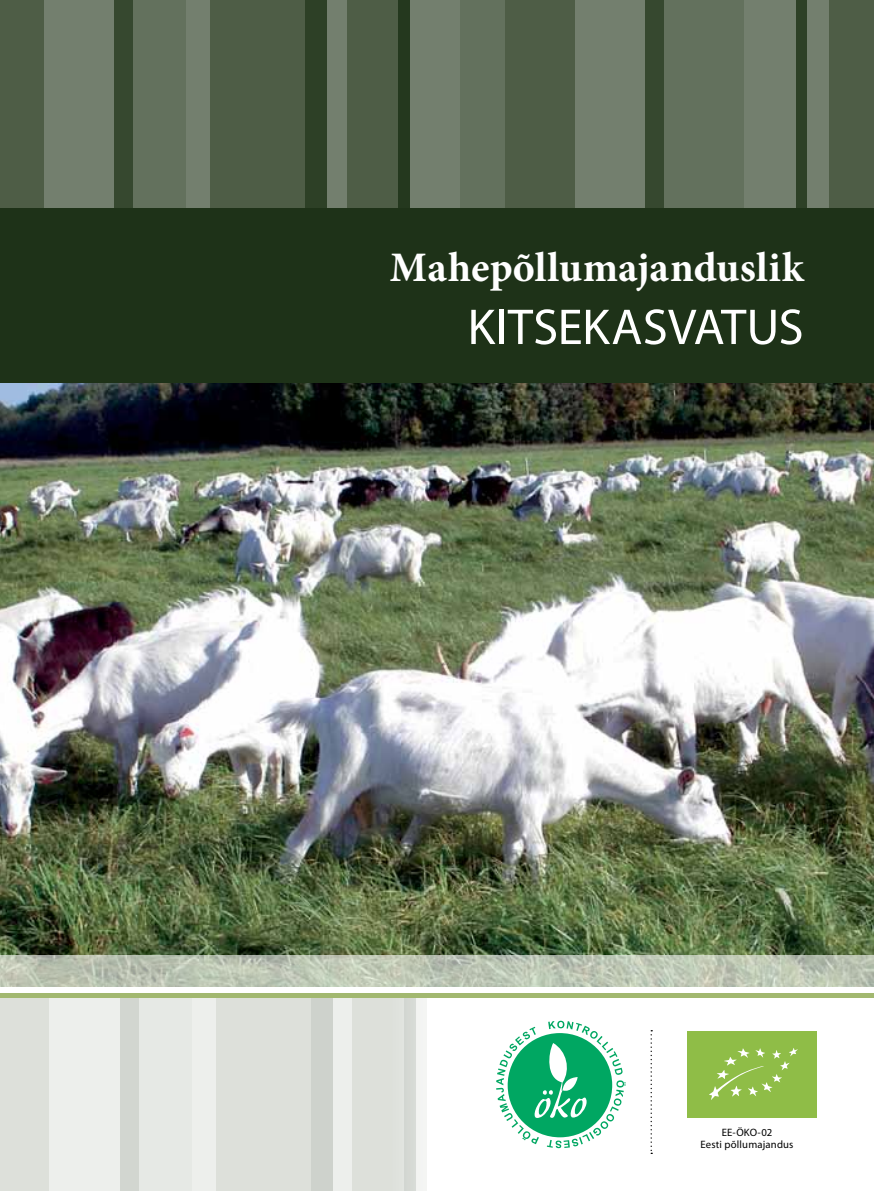
<style>
.page{position:relative;width:874px;height:1191px;background:#fff}
.page>*{position:absolute;margin:0;border:0;box-sizing:border-box;transform-origin:0 0}
.t1{font:50.75px "Myriad Pro";letter-spacing:.005em;color:#fff}
.t2{font:700 42px "Minion Pro";letter-spacing:.005em;color:#fff}
.t3{font:10.67px/11.9px "Myriad Pro";letter-spacing:.015em;color:#000;text-align:center}
</style>
<div class="page">
<div style="left:0;top:0;width:51px;height:632px;background:#4e5d46"></div>
<div style="left:207px;top:0;width:102px;height:632px;background:#4e5d46"></div>
<div style="left:44px;top:0;width:71px;height:632px;background:#737f6e"></div>
<div style="left:184px;top:0;width:25px;height:632px;background:#737f6e"></div>
<div style="left:133px;top:0;width:53px;height:632px;background:#63715d"></div>
<div style="left:114px;top:0;width:19px;height:632px;background:#36482f"></div>
<div style="left:305px;top:0;width:12px;height:632px;background:#2d4026"></div>
<div style="left:342px;top:0;width:59px;height:632px;background:#4e5d46"></div>
<svg style="left:504px;top:0;width:6px;height:208px"></svg>
<div style="left:405px;top:0;width:60px;height:632px;background:#737f6e"></div>
<div style="left:325px;top:0;width:21px;height:632px;background:#737f6e"></div>
<div style="left:460px;top:0;width:44px;height:632px;background:#63715d"></div>
<div style="left:398px;top:0;width:12px;height:632px;background:#2a3d23"></div>
<div style="left:316px;top:0;width:11px;height:632px;background:#2d4026"></div>
<div style="left:510px;top:0;width:72px;height:632px;background:#4e5d46"></div>
<div style="left:738px;top:0;width:92px;height:632px;background:#737f6e"></div>
<div style="left:575px;top:0;width:71px;height:632px;background:#737f6e"></div>
<div style="left:663px;top:0;width:80px;height:632px;background:#63715d"></div>
<div style="left:645px;top:0;width:18px;height:632px;background:#36482f"></div>
<div style="left:828px;top:0;width:45px;height:632px;background:#4e5d46"></div>
<div style="left:795px;top:0;width:10px;height:632px;background:#2d4026"></div>
<img style="left:0;top:383px;width:873px;height:572px">
<div style="left:0;top:997px;width:56px;height:194px;background:#dde0da"></div>
<div style="left:213px;top:997px;width:102px;height:194px;background:#dde0da"></div>
<div style="left:50px;top:997px;width:71px;height:194px;background:#edefec"></div>
<div style="left:190px;top:997px;width:25px;height:194px;background:#edefec"></div>
<div style="left:138px;top:997px;width:53px;height:194px;background:#e6e9e5"></div>
<div style="left:120px;top:997px;width:18px;height:194px;background:#d2d6d0"></div>
<div style="left:310px;top:997px;width:13px;height:194px;background:#ced2cc"></div>
<div style="left:347px;top:997px;width:60px;height:194px;background:#dde0da"></div>
<div style="left:411px;top:997px;width:60px;height:194px;background:#f3f4f3"></div>
<div style="left:331px;top:997px;width:21px;height:194px;background:#edefec"></div>
<div style="left:404px;top:997px;width:12px;height:194px;background:#d5d8d3"></div>
<div style="left:322px;top:997px;width:10px;height:194px;background:#ced2cc"></div>
<div style="left:427px;top:997px;width:446px;height:194px;background:#fff"></div>
<div style="left:0;top:208px;width:873px;height:175px;background:#1e3218"></div>
<svg style="left:0;top:955px;width:873px;height:32px;background:#bdc5b4"></svg>
<div style="left:0;top:993px;width:873px;height:5px;background:#a2b870"></div>
<svg style="left:650px;top:1030px;width:2px;height:124px"></svg>
<div style="left:687px;top:1031px;width:129px;height:86px;background:#8fbd47"></div>
<svg style="left:709px;top:1048px;width:88px;height:52px"></svg>
<svg style="left:496px;top:1020px;width:130px;height:129px"></svg>
<h2 class="t2" style="left:390px;top:238px;width:415px">Mahepõllumajanduslik</h2>
<h1 class="t1" style="left:467px;top:296px;width:337px">KITSEKASVATUS</h1>
<p class="t3" style="left:700px;top:1126px;width:94px">EE-ÖKO-02<br>Eesti põllumajandus</p>
</div>
